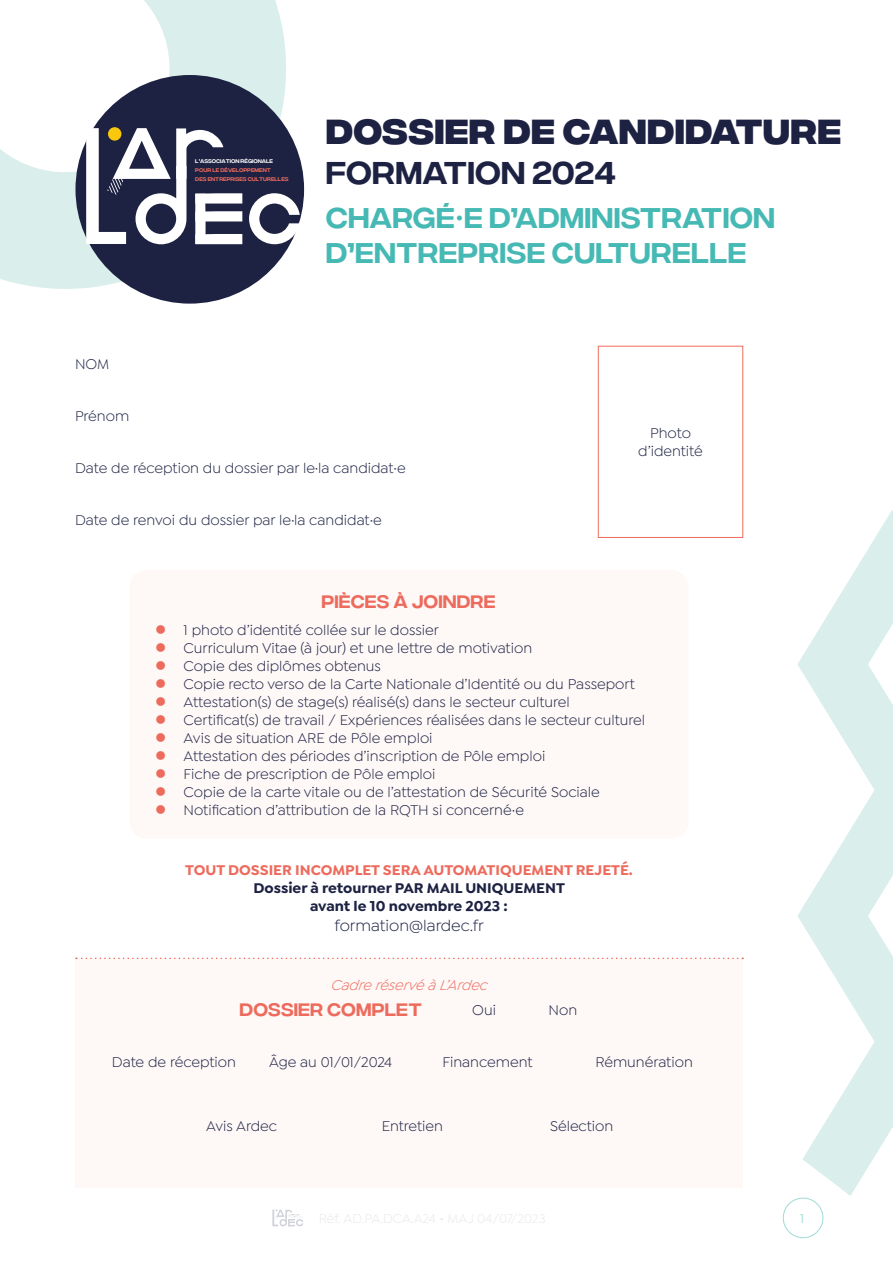
<style>
.page{position:relative;width:893px;height:1263px;background:#fff}
.page>*{position:absolute;margin:0;border:0;box-sizing:border-box;transform-origin:0 0}
.t1{font:700 34.8px "Integral CF";letter-spacing:.01em;color:#1d2243}
.t2{font:31.5px "Integral CF";letter-spacing:.01em;color:#1d2243}
.t3{font:28.5px/34.2px "Integral CF";letter-spacing:.01em;color:#47b9b4}
.t4{font:18px "Integral CF";letter-spacing:.01em;color:#ed6b5d}
.t5{font:16.5px "Isidora Sans";color:#1d2243}
.t6{font:15px/18px "Isidora Sans";color:#1d2243;text-align:center}
.t7{font:700 15px/18px "Isidora Sans";color:#1d2243;text-align:center}
.t8{font:700 15px "Isidora Sans";color:#ed6b5d}
.t9{font:italic 15px "Isidora Sans";color:#ed6b5d}
.t10{font:15px "Isidora Sans";letter-spacing:-.02em;color:#1d2243}
.t11{font:500 13.5px "Isidora Sans";color:#9edbd7}
.t12{font:5.25px/9.3px "Integral CF";color:#ed6b5d}
.t13{font:5.25px "Integral CF";color:#fff}
</style>
<div class="page">
<svg style="left:783px;top:510px;width:110px;height:703px"></svg>
<svg style="left:272px;top:1209px;width:31px;height:17px"></svg>
<div style="left:783px;top:1198px;width:40px;height:40px;border:1px solid #9edbd7;border-radius:50%"></div>
<svg style="left:0;top:0;width:295px;height:289px"></svg>
<div style="left:598px;top:346px;width:145px;height:192px;border:1px solid #ed6b5d"></div>
<div style="left:130px;top:570px;width:558px;height:269px;background:#fef8f7;border-radius:18px"></div>
<div style="left:75px;top:958px;width:668px;height:230px;background:#fef8f7"></div>
<div style="left:75px;top:75px;width:229px;height:229px;background:#1d2243;border-radius:50%"></div>
<svg style="left:249px;top:193px;width:51px;height:51px"></svg>
<svg style="left:86px;top:128px;width:156px;height:116px"></svg>
<svg style="left:76px;top:957px;width:667px;height:2px"></svg>
<h1 class="t1" style="left:326px;top:112px;width:517px">DOSSIER DE CANDIDATURE</h1>
<p class="t13" style="left:195px;top:158px;width:79px">L’ASSOCIATION RÉGIONALE</p>
<p class="t12" style="left:195px;top:166px;width:95px">POUR LE DÉVELOPPEMENT<br>DES ENTREPRISES CULTURELLES</p>
<h2 class="t2" style="left:326px;top:156px;width:292px">FORMATION 2024</h2>
<p class="t6" style="left:75px;top:355px;width:36px">NOM</p>
<p class="t6" style="left:75px;top:407px;width:56px">Prénom</p>
<h3 class="t3" style="left:326px;top:203px;width:451px">CHARGÉ·E D’ADMINISTRATION<br>D’ENTREPRISE CULTURELLE</h3>
<p class="t6" style="left:638px;top:424px;width:66px">Photo d’identité</p>
<p class="t6" style="left:75px;top:459px;width:332px">Date de réception du dossier par le·la candidat·e</p>
<p class="t6" style="left:75px;top:511px;width:308px">Date de renvoi du dossier par le·la candidat·e</p>
<p class="t4" style="left:321px;top:591px;width:176px">PIÈCES À JOINDRE</p>
<p class="t6" style="left:184px;top:620px;width:463px;text-align:left">1 photo d’identité collée sur le dossier<br>Curriculum Vitae (à jour) et une lettre de motivation<br>Copie des diplômes obtenus<br>Copie recto verso de la Carte Nationale d’Identité ou du Passeport Attestation(s) de stage(s) réalisé(s) dans le secteur culturel Certificat(s) de travail / Expériences réalisées dans le secteur culturel Avis de situation ARE de Pôle emploi<br>Attestation des périodes d’inscription de Pôle emploi<br>Fiche de prescription de Pôle emploi<br>Copie de la carte vitale ou de l’attestation de Sécurité Sociale Notification d’attribution de la RQTH si concerné·e</p>
<p class="t8" style="left:185px;top:861px;width:449px">TOUT DOSSIER INCOMPLET SERA AUTOMATIQUEMENT REJETé.</p>
<p class="t7" style="left:253px;top:879px;width:313px">Dossier à retourner PAR MAIL UNIQUEMENT avant le 10 novembre 2023 :</p>
<p class="t5" style="left:335px;top:917px;width:151px">formation@lardec.fr</p>
<p class="t9" style="left:330px;top:976px;width:161px">Cadre réservé à L’Ardec</p>
<p class="t4" style="left:240px;top:1000px;width:184px">DOSSIER COMPLET</p>
<p class="t6" style="left:472px;top:1000px;width:25px">Oui</p>
<p class="t6" style="left:549px;top:1000px;width:30px">Non</p>
<p class="t6" style="left:112px;top:1053px;width:126px">Date de réception</p>
<p class="t10" style="left:269px;top:1054px;width:125px">Âge au 01/01/2024</p>
<p class="t6" style="left:442px;top:1053px;width:92px">Financement</p>
<p class="t6" style="left:595px;top:1053px;width:99px">Rémunération</p>
<p class="t6" style="left:206px;top:1117px;width:72px">Avis Ardec</p>
<p class="t6" style="left:382px;top:1117px;width:63px">Entretien</p>
<p class="t6" style="left:550px;top:1117px;width:65px">Sélection</p>
<p class="t11" style="left:800px;top:1210px;width:6px">1</p>
</div>
